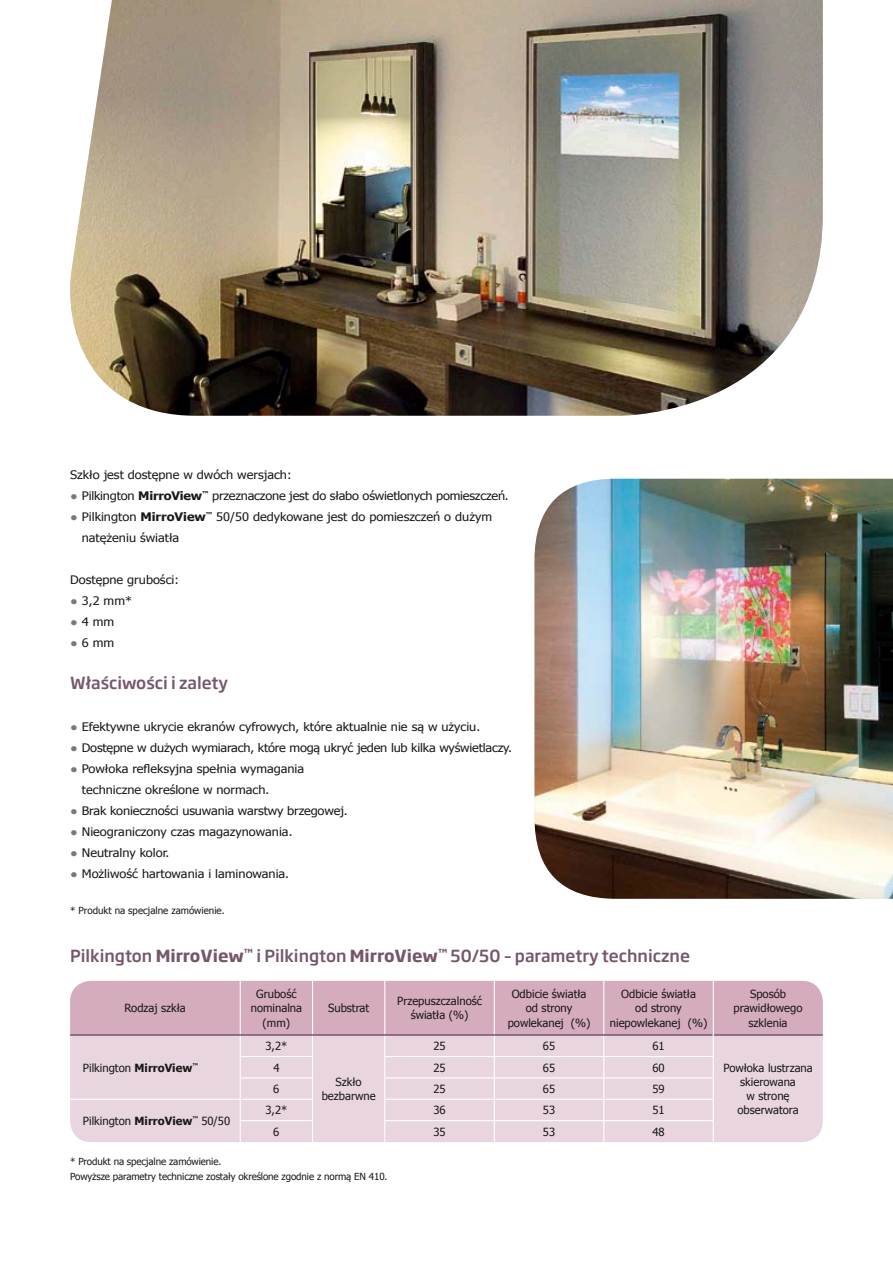
<style>
.page{position:relative;width:893px;height:1263px;background:#fff}
.page>*{position:absolute;margin:0;border:0;box-sizing:border-box;transform-origin:0 0}
.t1{font:500 16.5px "Soho Gothic Pro";color:#75566b}
.t2{font:11.7px/21px "Tahoma";color:#191918;scale:1.09 1}
.t3{font:11.25px/14.2px "Tahoma";color:#191918;text-align:center}
.t4{font:9.75px/15px "Tahoma";letter-spacing:-.01em;color:#191918}
.s1{color:#787a79}
.s2{font-weight:700}
</style>
<div class="page">
<img style="left:70px;top:0;width:753px;height:416px">
<svg style="left:70px;top:981px;width:753px;height:161px;background:#e1c7d3"></svg>
<img style="left:534px;top:479px;width:359px;height:420px">
<p class="t2" style="left:70px;top:463px;width:205px">Szkło jest dostępne w dwóch wersjach:</p>
<p class="t2" style="left:70px;top:484px;width:404px"><span class="s1">●</span> Pilkington <span class="s2">MirroView</span><sup>™</sup> przeznaczone jest do słabo oświetlonych pomieszczeń.</p>
<p class="t2" style="left:82px;top:505px;width:378px;text-indent:-12px"><span class="s1">●</span> Pilkington <span class="s2">MirroView</span><sup>™</sup> 50/50 dedykowane jest do pomieszczeń o dużym natężeniu światła</p>
<p class="t2" style="left:70px;top:568px;width:101px">Dostępne grubości:</p>
<p class="t2" style="left:70px;top:589px;width:58px"><span class="s1">●</span> 3,2 mm*</p>
<p class="t2" style="left:70px;top:610px;width:42px"><span class="s1">●</span> 4 mm</p>
<p class="t2" style="left:70px;top:631px;width:42px"><span class="s1">●</span> 6 mm</p>
<h1 class="t1" style="left:70px;top:670px;width:160px">Właściwości i zalety</h1>
<p class="t2" style="left:70px;top:715px;width:378px"><span class="s1">●</span> Efektywne ukrycie ekranów cyfrowych, które aktualnie nie są w użyciu.</p>
<p class="t2" style="left:70px;top:736px;width:407px"><span class="s1">●</span> Dostępne w dużych wymiarach, które mogą ukryć jeden lub kilka wyświetlaczy.</p>
<p class="t2" style="left:82px;top:757px;width:206px;text-indent:-12px"><span class="s1">●</span> Powłoka refleksyjna spełnia wymagania techniczne określone w normach.</p>
<p class="t2" style="left:70px;top:799px;width:256px"><span class="s1">●</span> Brak konieczności usuwania warstwy brzegowej.</p>
<p class="t2" style="left:70px;top:820px;width:205px"><span class="s1">●</span> Nieograniczony czas magazynowania.</p>
<p class="t2" style="left:70px;top:841px;width:93px"><span class="s1">●</span> Neutralny kolor.</p>
<p class="t2" style="left:70px;top:862px;width:202px"><span class="s1">●</span> Możliwość hartowania i laminowania.</p>
<p class="t4" style="left:70px;top:902px;width:156px">* Produkt na specjalne zamówienie.</p>
<h1 class="t1" style="left:70px;top:943px;width:621px">Pilkington <span class="s2">MirroView</span><sup>™</sup> i Pilkington <span class="s2">MirroView</span><sup>™</sup> 50/50 – parametry techniczne</h1>
<p class="t3" style="left:125px;top:1000px;width:63px">Rodzaj szkła</p>
<p class="t3" style="left:251px;top:986px;width:53px">Grubość nominalna (mm)</p>
<p class="t3" style="left:328px;top:1000px;width:43px">Substrat</p>
<p class="t3" style="left:397px;top:993px;width:86px">Przepuszczalność światła (%)</p>
<p class="t3" style="left:508px;top:986px;width:84px">Odbicie światła od strony powlekanej (%)</p>
<p class="t3" style="left:610px;top:986px;width:99px">Odbicie światła<br>od strony niepowlekanej (%)</p>
<p class="t3" style="left:734px;top:986px;width:70px">Sposób prawidłowego szklenia</p>
<p class="t3" style="left:83px;top:1060px;width:117px">Pilkington <span class="s2">MirroView</span><sup>™</sup></p>
<p class="t3" style="left:265px;top:1038px;width:23px">3,2*</p>
<p class="t3" style="left:433px;top:1038px;width:14px">25</p>
<p class="t3" style="left:543px;top:1038px;width:14px">65</p>
<p class="t3" style="left:652px;top:1038px;width:14px">61</p>
<p class="t3" style="left:273px;top:1060px;width:8px">4</p>
<p class="t3" style="left:433px;top:1060px;width:14px">25</p>
<p class="t3" style="left:543px;top:1060px;width:14px">65</p>
<p class="t3" style="left:652px;top:1060px;width:14px">60</p>
<p class="t3" style="left:273px;top:1081px;width:8px">6</p>
<p class="t3" style="left:433px;top:1081px;width:14px">25</p>
<p class="t3" style="left:543px;top:1081px;width:14px">65</p>
<p class="t3" style="left:652px;top:1081px;width:14px">59</p>
<p class="t3" style="left:322px;top:1074px;width:55px">Szkło bezbarwne</p>
<p class="t3" style="left:265px;top:1102px;width:23px">3,2*</p>
<p class="t3" style="left:433px;top:1102px;width:14px">36</p>
<p class="t3" style="left:543px;top:1102px;width:14px">53</p>
<p class="t3" style="left:652px;top:1102px;width:14px">51</p>
<p class="t3" style="left:273px;top:1124px;width:8px">6</p>
<p class="t3" style="left:433px;top:1124px;width:14px">35</p>
<p class="t3" style="left:543px;top:1124px;width:14px">53</p>
<p class="t3" style="left:652px;top:1124px;width:14px">48</p>
<p class="t4" style="left:70px;top:1153px;width:319px">* Produkt na specjalne zamówienie.<br>Powyższe parametry techniczne zostały określone zgodnie z normą EN 410.</p>
<p class="t3" style="left:83px;top:1113px;width:149px">Pilkington <span class="s2">MirroView</span><sup>™</sup> 50/50</p>
<p class="t3" style="left:723px;top:1060px;width:91px">Powłoka lustrzana skierowana<br>w stronę obserwatora</p>
</div>
